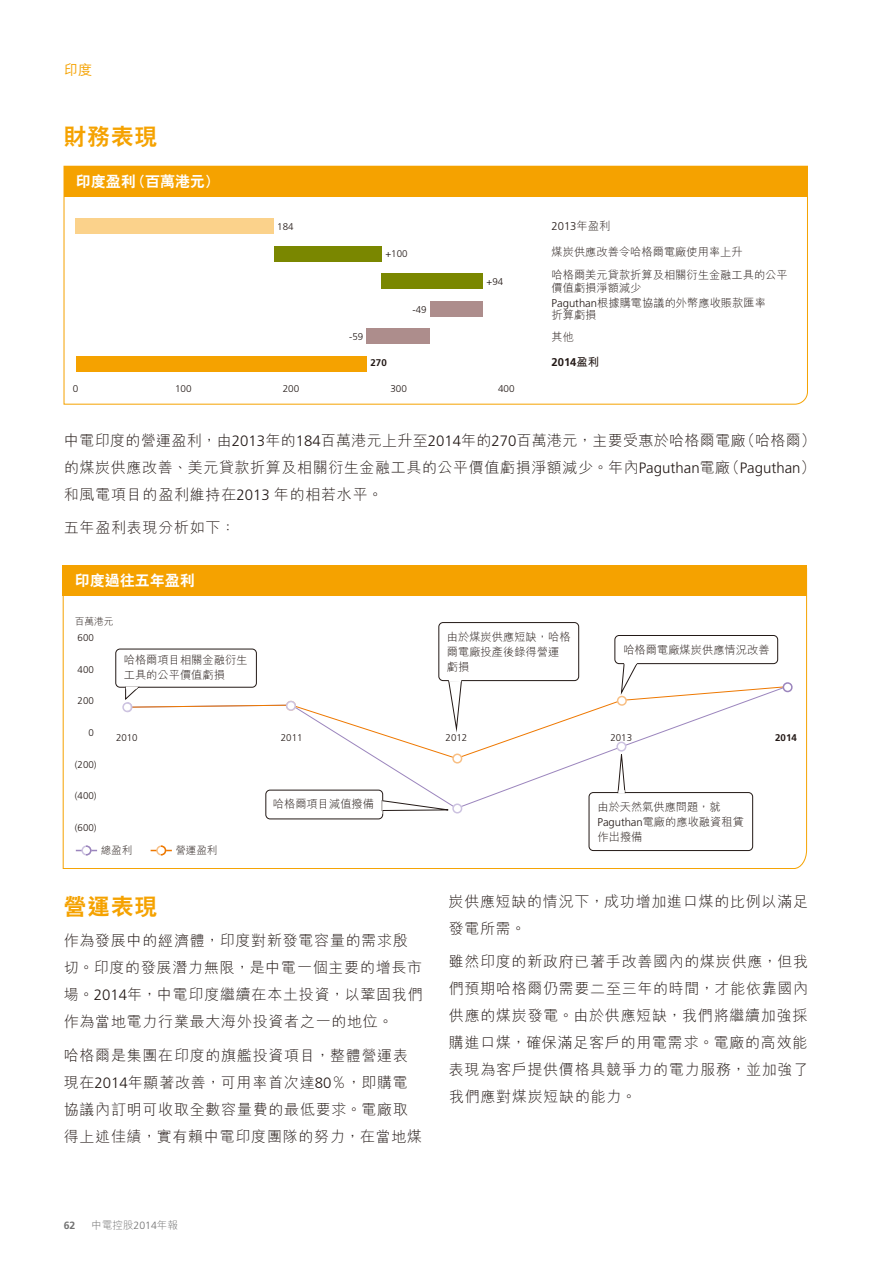
<style>
.page{position:relative;width:893px;height:1263px;background:#fff}
.page>*{position:absolute;margin:0;border:0;box-sizing:border-box;transform-origin:0 0}
.t1{font:800 22.5px "C Hei 2 HK";letter-spacing:.05em;color:#f5a200}
.t2{font:300 15px/27px "M Hei HK";letter-spacing:.05em;color:#231916}
.t3{font:15px "C Hei 2 HK Xbold B5 pc H";color:#fff}
.t4{font:500 14.25px "M Hei HK";color:#f5a200}
.t5{font:11.25px/15px "M Hei HK Light B5 pc H";color:#231916}
.t6{font:300 11.25px "Frutiger LT Std";color:#231916}
.t7{font:700 11.25px "Frutiger LT Std";color:#231916}
.t8{font:300 10.5px "M Hei HK";color:#727272}
.t9{font:10.5px "M Hei HK Light B5 pc H";color:#231916}
.t10{font:700 10.5px "Frutiger LT Std";color:#727272}
.t11{font:300 9.75px "Frutiger LT Std";color:#231916}
.t12{font:700 9.75px "Frutiger LT Std";color:#231916}
.t13{font:9.75px "M Hei HK Light B5 pc H";color:#231916}
.s1{font-family:"M Hei HK Light B5 pc H";font-weight:400}
.s2{font-family:"Frutiger LT Std";font-weight:300}
.s3{font-family:"M Hei HK Bold B5 pc H";font-weight:400}
.s4{font-family:"Frutiger LT Std"}
</style>
<div class="page">
<svg style="left:64px;top:166px;width:744px;height:238px"></svg>
<div style="left:274px;top:246px;width:107px;height:15px;background:#7a8700"></div>
<div style="left:381px;top:274px;width:102px;height:15px;background:#7a8700"></div>
<div style="left:430px;top:301px;width:53px;height:15px;background:#ad8d8c"></div>
<div style="left:366px;top:329px;width:64px;height:15px;background:#ad8d8c"></div>
<div style="left:76px;top:219px;width:198px;height:15px;background:#fbd28b"></div>
<div style="left:76px;top:356px;width:290px;height:15px;background:#f5a200"></div>
<div style="left:63px;top:565px;width:744px;height:30px;background:#f5a200"></div>
<svg style="left:62px;top:568px;width:745px;height:301px"></svg>
<svg style="left:76px;top:845px;width:21px;height:10px"></svg>
<svg style="left:151px;top:845px;width:21px;height:10px"></svg>
<svg style="left:126px;top:713px;width:165px;height:46px"></svg>
<svg style="left:291px;top:686px;width:496px;height:123px"></svg>
<svg style="left:122px;top:702px;width:10px;height:10px"></svg>
<div style="left:452px;top:803px;width:10px;height:10px;background:#fff;border:2px solid #ccc2e0;border-radius:50%"></div>
<div style="left:452px;top:753px;width:10px;height:10px;background:#fff;border:2px solid #f8bf84;border-radius:50%"></div>
<div style="left:616px;top:741px;width:10px;height:10px;background:#fff;border:2px solid #ccc2e0;border-radius:50%"></div>
<div style="left:617px;top:696px;width:10px;height:10px;background:#fff;border:2px solid #f8bf84;border-radius:50%"></div>
<div style="left:286px;top:701px;width:10px;height:10px;background:#fff;border:2px solid #ccc2e0;border-radius:50%"></div>
<div style="left:783px;top:682px;width:10px;height:10px;background:#fff;border:2px solid #9b85bd;border-radius:50%"></div>
<div style="left:116px;top:649px;width:141px;height:38px;border:1px solid #231916;border-radius:4px"></div>
<svg style="left:125px;top:686px;width:167px;height:27px"></svg>
<div style="left:266px;top:790px;width:117px;height:29px;background:#fff;border-radius:4px"></div>
<div style="left:266px;top:790px;width:117px;height:29px;border:1px solid #231916;border-radius:4px"></div>
<svg style="left:381px;top:800px;width:72px;height:14px"></svg>
<div style="left:439px;top:622px;width:140px;height:59px;border:1px solid #231916;border-radius:4px"></div>
<div style="left:615px;top:635px;width:163px;height:29px;background:#fff;border-radius:4px"></div>
<div style="left:615px;top:635px;width:163px;height:29px;border:1px solid #231916;border-radius:4px"></div>
<div style="left:589px;top:792px;width:164px;height:59px;border:1px solid #231916;border-radius:4px"></div>
<svg style="left:618px;top:750px;width:7px;height:44px"></svg>
<svg style="left:621px;top:662px;width:17px;height:32px"></svg>
<svg style="left:448px;top:678px;width:14px;height:54px"></svg>
<p class="t4" style="left:64px;top:60px;width:30px">印度</p>
<h1 class="t1" style="left:64px;top:122px;width:95px">財務表現</h1>
<p class="t3" style="left:76px;top:171px;width:145px">印度盈利（百萬港元）</p>
<p class="t11" style="left:277px;top:221px;width:18px">184</p>
<p class="t11" style="left:385px;top:248px;width:24px">+100</p>
<p class="t11" style="left:349px;top:331px;width:16px">-59</p>
<p class="t12" style="left:371px;top:357px;width:18px">270</p>
<p class="t11" style="left:413px;top:304px;width:16px">-49</p>
<p class="t11" style="left:487px;top:276px;width:18px">+94</p>
<p class="t11" style="left:73px;top:383px;width:7px">0</p>
<p class="t11" style="left:175px;top:383px;width:18px">100</p>
<p class="t11" style="left:283px;top:383px;width:18px">200</p>
<p class="t11" style="left:390px;top:383px;width:18px">300</p>
<p class="t11" style="left:498px;top:383px;width:18px">400</p>
<p class="t6" style="left:551px;top:220px;width:60px">2013<span class="s1">年盈利</span></p>
<p class="t5" style="left:551px;top:243px;width:193px">煤炭供應改善令哈格爾電廠使用率上升</p>
<p class="t5" style="left:551px;top:268px;width:238px;line-height:12.8px">哈格爾美元貸款折算及相關衍生金融工具的公平價值虧損淨額減少</p>
<p class="t5" style="left:551px;top:296px;width:216px;line-height:12.8px"><span class="s2">Paguthan</span>根據購電協議的外幣應收賬款匯率折算虧損</p>
<p class="t5" style="left:551px;top:329px;width:24px">其他</p>
<p class="t7" style="left:551px;top:355px;width:49px">2014<span class="s3">盈利</span></p>
<p class="t2" style="left:64px;top:426px;width:753px;text-align:justify">中電印度的營運盈利，由<span class="s4">2013</span>年的<span class="s4">184</span>百萬港元上升至<span class="s4">2014</span>年的<span class="s4">270</span>百萬港元，主要受惠於哈格爾電廠（哈格爾）的煤炭供應改善、美元貸款折算及相關衍生金融工具的公平價值虧損淨額減少。年內<span class="s4">Paguthan</span>電廠（<span class="s4">Paguthan</span>）和風電項目的盈利維持在<span class="s4">2013</span> 年的相若水平。</p>
<p class="t2" style="left:64px;top:513px;width:173px">五年盈利表現分析如下：</p>
<p class="t3" style="left:75px;top:570px;width:121px">印度過往五年盈利</p>
<p class="t13" style="left:75px;top:615px;width:41px">百萬港元</p>
<p class="t11" style="left:78px;top:632px;width:18px">600</p>
<p class="t11" style="left:78px;top:664px;width:18px">400</p>
<p class="t11" style="left:78px;top:695px;width:18px">200</p>
<p class="t11" style="left:89px;top:727px;width:7px">0</p>
<p class="t11" style="left:75px;top:759px;width:23px">(200)</p>
<p class="t11" style="left:75px;top:790px;width:23px">(400)</p>
<p class="t11" style="left:75px;top:822px;width:23px">(600)</p>
<p class="t5" style="left:124px;top:652px;width:125px">哈格爾項目相關金融衍生工具的公平價值虧損</p>
<p class="t5" style="left:447px;top:629px;width:125px">由於煤炭供應短缺，哈格爾電廠投產後錄得營運虧損</p>
<p class="t5" style="left:623px;top:642px;width:148px">哈格爾電廠煤炭供應情況改善</p>
<p class="t11" style="left:116px;top:732px;width:23px">2010</p>
<p class="t11" style="left:281px;top:732px;width:23px">2011</p>
<p class="t11" style="left:446px;top:732px;width:23px">2012</p>
<p class="t11" style="left:610px;top:732px;width:23px">2013</p>
<p class="t12" style="left:775px;top:732px;width:23px">2014</p>
<p class="t5" style="left:273px;top:796px;width:103px">哈格爾項目減值撥備</p>
<p class="t5" style="left:597px;top:799px;width:148px">由於天然氣供應問題，就<br><span class="s2">Paguthan</span>電廠的應收融資租賃作出撥備</p>
<p class="t9" style="left:101px;top:843px;width:33px">總盈利</p>
<p class="t9" style="left:175px;top:843px;width:43px">營運盈利</p>
<h1 class="t1" style="left:64px;top:891px;width:95px">營運表現</h1>
<p class="t2" style="left:64px;top:927px;width:360px">作為發展中的經濟體，印度對新發電容量的需求殷切。印度的發展潛力無限，是中電一個主要的增長市場。<span class="s4">2014</span>年，中電印度繼續在本土投資，以鞏固我們作為當地電力行業最大海外投資者之一的地位。</p>
<p class="t2" style="left:64px;top:1041px;width:360px">哈格爾是集團在印度的旗艦投資項目，整體營運表現在<span class="s4">2014</span>年顯著改善，可用率首次達<span class="s4">80</span>％，即購電協議內訂明可收取全數容量費的最低要求。電廠取得上述佳績，實有賴中電印度團隊的努力，在當地煤</p>
<p class="t2" style="left:449px;top:887px;width:361px">炭供應短缺的情況下，成功增加進口煤的比例以滿足發電所需。</p>
<p class="t2" style="left:449px;top:948px;width:361px;text-align:justify">雖然印度的新政府已著手改善國內的煤炭供應，但我們預期哈格爾仍需要二至三年的時間，才能依靠國內供應的煤炭發電。由於供應短缺，我們將繼續加強採購進口煤，確保滿足客戶的用電需求。電廠的高效能表現為客戶提供價格具競爭力的電力服務，並加強了我們應對煤炭短缺的能力。</p>
<p class="t10" style="left:64px;top:1219px;width:13px">62</p>
<p class="t8" style="left:92px;top:1217px;width:88px">中電控股<span class="s4">2014</span>年報</p>
</div>
